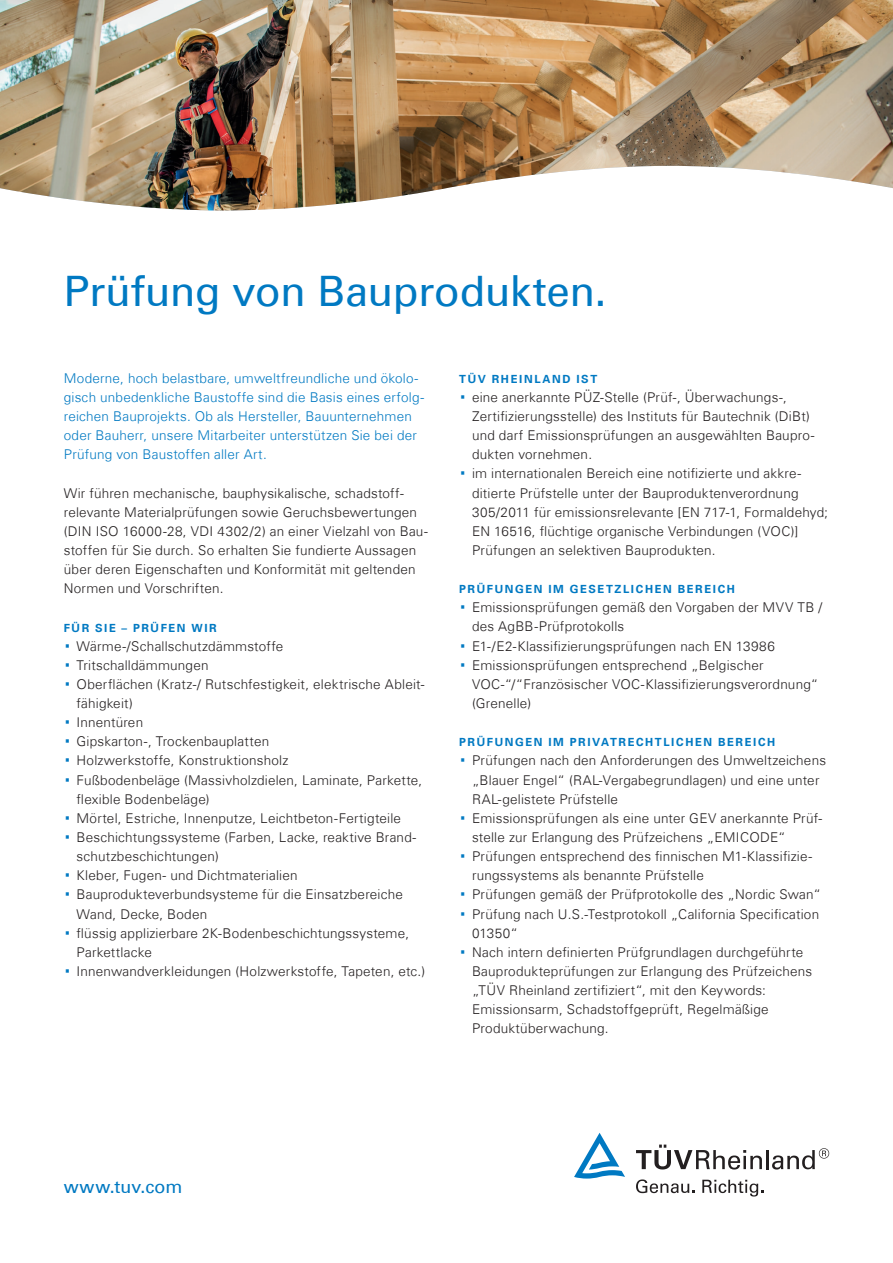
<style>
.page{position:relative;width:893px;height:1263px;background:#fff}
.page>*{position:absolute;margin:0;border:0;box-sizing:border-box;transform-origin:0 0}
.t1{font:42px "Univers Com 55 Roman";letter-spacing:-.005em;color:#0079c2}
.t2{font:18px "Univers Com 55 Roman";letter-spacing:.01em;color:#0079c2}
.t3{font:300 13.5px/19.2px "Univers Com 45";letter-spacing:.015em;color:#231f20}
.t4{font:300 13.5px/19.2px "Univers Com 45";letter-spacing:.015em;color:#0079c2}
.t5{font:700 11.25px "Univers Com 65";letter-spacing:.145em;color:#0079c2}
.s1{font-family:"Univers Com 55 Roman";font-weight:400;font-size:27px;color:#0079c2}
</style>
<div class="page">
<svg style="left:636px;top:1144px;width:126px;height:25px"></svg>
<hr style="left:766px;top:1150px;width:3px;height:19px;background:#231f20">
<svg style="left:772px;top:1148px;width:57px;height:21px"></svg>
<svg style="left:636px;top:1179px;width:58px;height:14px"></svg>
<svg style="left:702px;top:1180px;width:61px;height:16px"></svg>
<svg style="left:574px;top:1133px;width:51px;height:45px"></svg>
<img style="left:0;top:0;width:893px;height:210px">
<h1 class="t1" style="left:64px;top:266px;width:544px">Prüfung von Bauprodukten.</h1>
<p class="t4" style="left:64px;top:368px;width:362px">Moderne, hoch belastbare, umweltfreundliche und ökolo&shy;gisch unbedenkliche Baustoffe sind die Basis eines erfolg&shy;reichen Bauprojekts. Ob als Hersteller, Bauunternehmen oder Bauherr, unsere Mitarbeiter unterstützen Sie bei der Prüfung von Baustoffen aller Art.</p>
<p class="t3" style="left:64px;top:483px;width:366px">Wir führen mechanische, bauphysikalische, schadstoff&shy;relevante Materialprüfungen sowie Geruchsbewertungen (DIN ISO 16000-28, VDI 4302/2) an einer Vielzahl von Bau&shy;stoffen für Sie durch. So erhalten Sie fundierte Aussagen über deren Eigenschaften und Konformität mit geltenden Normen und Vorschriften.</p>
<p class="t5" style="left:64px;top:621px;width:154px">FÜR SIE – PRÜFEN WIR</p>
<p class="t3" style="left:64px;top:636px;width:221px"><span class="s1">·</span> Wärme-/Schallschutzdämmstoffe</p>
<p class="t3" style="left:64px;top:655px;width:146px"><span class="s1">·</span> Tritschalldämmungen</p>
<p class="t3" style="left:64px;top:674px;width:362px"><span class="s1">·</span> Oberflächen (Kratz-/ Rutschfestigkeit, elektrische Ableit-</p>
<p class="t3" style="left:77px;top:694px;width:58px">fähigkeit)</p>
<p class="t3" style="left:64px;top:713px;width:81px"><span class="s1">·</span> Innentüren</p>
<p class="t3" style="left:64px;top:732px;width:207px"><span class="s1">·</span> Gipskarton-, Trockenbauplatten</p>
<p class="t3" style="left:64px;top:751px;width:226px"><span class="s1">·</span> Holzwerkstoffe, Konstruktionsholz</p>
<p class="t3" style="left:64px;top:770px;width:360px"><span class="s1">·</span> Fußbodenbeläge (Massivholzdielen, Laminate, Parkette,</p>
<p class="t3" style="left:77px;top:789px;width:135px">flexible Bodenbeläge)</p>
<p class="t3" style="left:64px;top:808px;width:339px"><span class="s1">·</span> Mörtel, Estriche, Innenputze, Leichtbeton-Fertigteile</p>
<p class="t3" style="left:64px;top:827px;width:354px"><span class="s1">·</span> Beschichtungssysteme (Farben, Lacke, reaktive Brand-</p>
<p class="t3" style="left:77px;top:847px;width:144px">schutzbeschichtungen)</p>
<p class="t3" style="left:64px;top:866px;width:235px"><span class="s1">·</span> Kleber, Fugen- und Dichtmaterialien</p>
<p class="t3" style="left:64px;top:885px;width:341px"><span class="s1">·</span> Bauprodukteverbundsysteme für die Einsatzbereiche</p>
<p class="t3" style="left:77px;top:904px;width:132px">Wand, Decke, Boden</p>
<p class="t3" style="left:64px;top:923px;width:347px"><span class="s1">·</span> flüssig applizierbare 2K-Bodenbeschichtungssysteme,</p>
<p class="t3" style="left:77px;top:942px;width:77px">Parkettlacke</p>
<p class="t3" style="left:64px;top:961px;width:363px"><span class="s1">·</span> Innenwandverkleidungen (Holzwerkstoffe, Tapeten, etc.)</p>
<p class="t5" style="left:459px;top:372px;width:139px">TÜV RHEINLAND IST</p>
<p class="t3" style="left:459px;top:387px;width:329px"><span class="s1">·</span> eine anerkannte PÜZ-Stelle (Prüf-, Überwachungs-,</p>
<p class="t3" style="left:472px;top:407px;width:339px">Zertifizierungsstelle) des Instituts für Bautechnik (DiBt)</p>
<p class="t3" style="left:472px;top:426px;width:344px">und darf Emissionsprüfungen an ausgewählten Baupro-</p>
<p class="t3" style="left:472px;top:445px;width:122px">dukten vornehmen.</p>
<p class="t3" style="left:459px;top:464px;width:343px"><span class="s1">·</span> im internationalen Bereich eine notifizierte und akkre-</p>
<p class="t3" style="left:472px;top:483px;width:328px">ditierte Prüfstelle unter der Bauproduktenverordnung</p>
<p class="t3" style="left:472px;top:502px;width:358px">305/2011 für emissionsrelevante [EN 717-1, Formaldehyd;</p>
<p class="t3" style="left:472px;top:521px;width:328px">EN 16516, flüchtige organische Verbindungen (VOC)]</p>
<p class="t3" style="left:472px;top:540px;width:245px">Prüfungen an selektiven Bauprodukten.</p>
<p class="t5" style="left:459px;top:582px;width:277px">PRÜFUNGEN IM GESETZLICHEN BEREICH</p>
<p class="t3" style="left:459px;top:598px;width:365px"><span class="s1">·</span> Emissionsprüfungen gemäß den Vorgaben der MVV TB /</p>
<p class="t3" style="left:472px;top:617px;width:154px">des AgBB-Prüfprotokolls</p>
<p class="t3" style="left:459px;top:636px;width:317px"><span class="s1">·</span> E1-/E2-Klassifizierungsprüfungen nach EN 13986</p>
<p class="t3" style="left:459px;top:655px;width:306px"><span class="s1">·</span> Emissionsprüfungen entsprechend „Belgischer</p>
<p class="t3" style="left:472px;top:674px;width:348px">VOC-“/“Französischer VOC-Klassifizierungsverordnung“</p>
<p class="t3" style="left:472px;top:694px;width:61px">(Grenelle)</p>
<p class="t5" style="left:459px;top:736px;width:318px">PRÜFUNGEN IM PRIVATRECHTLICHEN BEREICH</p>
<p class="t3" style="left:459px;top:751px;width:368px"><span class="s1">·</span> Prüfungen nach den Anforderungen des Umweltzeichens</p>
<p class="t3" style="left:472px;top:770px;width:349px">„Blauer Engel“ (RAL-Vergabegrundlagen) und eine unter</p>
<p class="t3" style="left:472px;top:789px;width:148px">RAL-gelistete Prüfstelle</p>
<p class="t3" style="left:459px;top:808px;width:364px"><span class="s1">·</span> Emissionsprüfungen als eine unter GEV anerkannte Prüf-</p>
<p class="t3" style="left:472px;top:827px;width:315px">stelle zur Erlangung des Prüfzeichens „EMICODE“</p>
<p class="t3" style="left:459px;top:847px;width:354px"><span class="s1">·</span> Prüfungen entsprechend des finnischen M1-Klassifizie-</p>
<p class="t3" style="left:472px;top:866px;width:233px">rungssystems als benannte Prüfstelle</p>
<p class="t3" style="left:459px;top:885px;width:363px"><span class="s1">·</span> Prüfungen gemäß der Prüfprotokolle des „Nordic Swan“</p>
<p class="t3" style="left:459px;top:904px;width:361px"><span class="s1">·</span> Prüfung nach U.S.-Testprotokoll „California Specification</p>
<p class="t3" style="left:472px;top:923px;width:47px">01350“</p>
<p class="t3" style="left:459px;top:942px;width:346px"><span class="s1">·</span> Nach intern definierten Prüfgrundlagen durchgeführte</p>
<p class="t3" style="left:472px;top:961px;width:342px">Bauprodukteprüfungen zur Erlangung des Prüfzeichens</p>
<p class="t3" style="left:472px;top:981px;width:296px">„TÜV Rheinland zertifiziert“, mit den Keywords:</p>
<p class="t3" style="left:472px;top:1000px;width:298px">Emissionsarm, Schadstoffgeprüft, Regelmäßige</p>
<p class="t3" style="left:472px;top:1019px;width:138px">Produktüberwachung.</p>
<h2 class="t2" style="left:64px;top:1175px;width:120px">www.tuv.com</h2>
</div>
